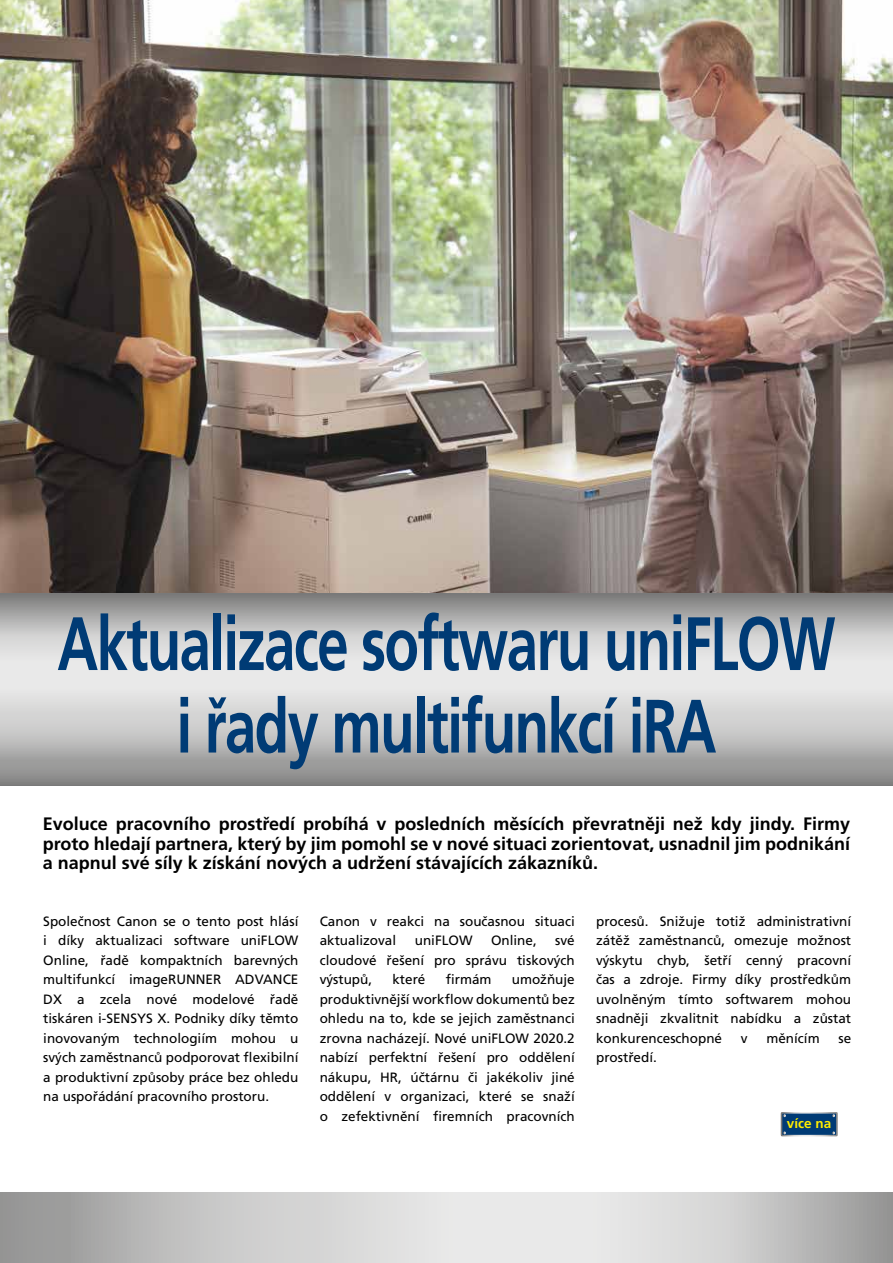
<style>
.page{position:relative;width:893px;height:1263px;background:#fff}
.page>*{position:absolute;margin:0;border:0;box-sizing:border-box;transform-origin:0 0}
.t1{font:700 75.45px/82.5px "Frutiger CE";letter-spacing:-.03em;color:#003b75;text-align:center;scale:.75 1}
.t2{font:700 18px/19.5px "Frutiger CE";color:#000;text-align:justify}
.t3{font:13.5px/19.5px "Frutiger CE";color:#000;text-align:justify}
.t4{font:700 13.5px "Frutiger CE";color:#ffed00}
</style>
<div class="page">
<img style="left:0;top:0;width:893px;height:593px">
<svg style="left:0;top:593px;width:893px;height:193px;background:#c1c1c1"></svg>
<svg style="left:0;top:1193px;width:893px;height:70px;background:#cacaca"></svg>
<div style="left:781px;top:1113px;width:56px;height:22px;background:#003b75"></div>
<div style="left:781px;top:1112px;width:57px;height:24px;border:2px solid #fff"></div>
<h1 class="t1" style="left:57px;top:602px;width:1039px">Aktualizace softwaru uniFLOW i řady multifunkcí iRA</h1>
<p class="t2" style="left:43px;top:814px;width:809px">Evoluce pracovního prostředí probíhá v posledních měsících převratněji než kdy jindy. Firmy proto hledají partnera, který by jim pomohl se v nové situaci zorientovat, usnadnil jim podnikání a napnul své síly k získání nových a udržení stávajících zákazníků.</p>
<p class="t3" style="left:43px;top:911px;width:257px">Společnost Canon se o tento post hlásí i díky aktualizaci software uniFLOW Online, řadě kompaktních barevných multifunkcí imageRUNNER ADVANCE DX a zcela nové modelové řadě tiskáren i-SENSYS X. Podniky díky těmto inovovaným technologiím mohou u svých zaměstnanců podporovat flexibilní a produktivní způsoby práce bez ohledu na uspořádání pracovního prostoru.</p>
<p class="t3" style="left:320px;top:911px;width:257px">Canon v reakci na současnou situaci aktualizoval</p>
<p class="t3" style="left:415px;top:931px;width:59px">uniFLOW</p>
<p class="t3" style="left:491px;top:931px;width:47px">Online,</p>
<p class="t3" style="left:320px;top:931px;width:257px;text-indent:236px">své cloudové řešení pro správu tiskových výstupů,</p>
<p class="t3" style="left:392px;top:970px;width:35px">které</p>
<p class="t3" style="left:446px;top:970px;width:47px">firmám</p>
<p class="t3" style="left:320px;top:970px;width:257px;text-indent:192px">umožňuje produktivnější workflow dokumentů bez ohledu na to, kde se jejich zaměstnanci zrovna nacházejí. Nové uniFLOW 2020.2 nabízí perfektní řešení pro oddělení nákupu, HR, účtárnu či jakékoliv jiné oddělení v organizaci, které se snaží o zefektivnění firemních pracovních</p>
<p class="t3" style="left:596px;top:911px;width:257px">procesů. Snižuje totiž administrativní zátěž zaměstnanců, omezuje možnost výskytu chyb, šetří cenný pracovní čas a zdroje. Firmy díky prostředkům uvolněným tímto softwarem mohou snadněji zkvalitnit nabídku a zůstat konkurenceschopné</p>
<p class="t3" style="left:741px;top:1028px;width:8px">v</p>
<p class="t3" style="left:766px;top:1028px;width:55px">měnícím</p>
<p class="t3" style="left:838px;top:1028px;width:14px">se</p>
<p class="t3" style="left:596px;top:1048px;width:62px">prostředí.</p>
<p class="t4" style="left:787px;top:1116px;width:46px">více na</p>
</div>
